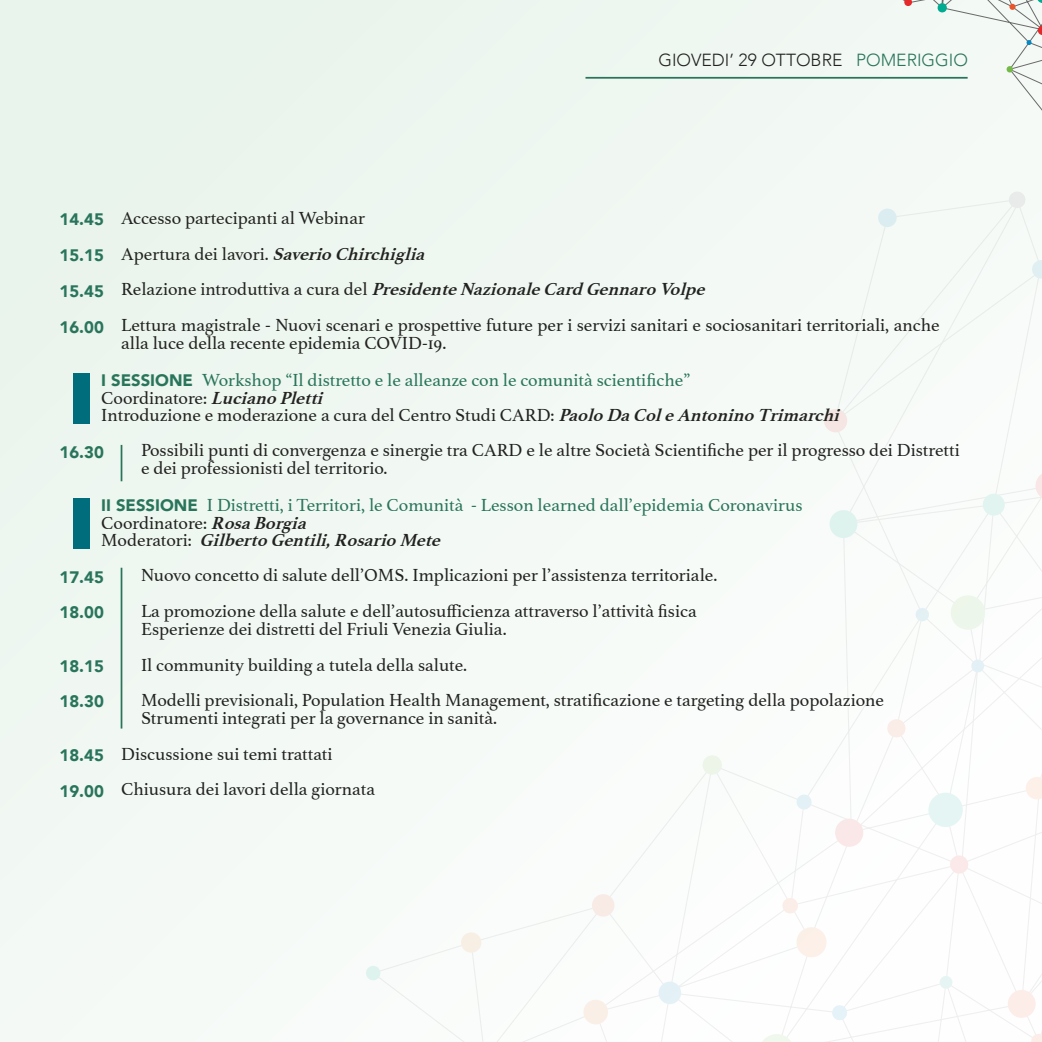
<style>
.page{position:relative;width:1042px;height:1042px;background:#e9f4ec}
.page>*{position:absolute;margin:0;border:0;box-sizing:border-box;transform-origin:0 0}
.t1{font:18.38px/35.7px "Athelas";color:#222320}
.t2{font:18.38px/17.8px "Athelas";color:#29755c}
.t3{font:300 17.5px "Avenir";color:#222320}
.t4{font:900 16.62px/35.7px "Avenir";color:#29755c}
.s1{color:#29755c}
.s2{font-weight:700;font-style:italic}
.s3{font-family:"Avenir";font-weight:900;font-size:16.62px;color:#29755b}
.s4{color:#29755b}
.s5{font-family:"Avenir";font-weight:900;font-size:16.62px}
.s6{color:#222320}
.s7{font-weight:700;font-style:italic;color:#222320}
</style>
<div class="page">
<div style="left:372px;top:198px;width:670px;height:844px;background:#f7fbf8"></div>
<svg style="left:365px;top:965px;width:16px;height:16px"></svg>
<svg style="left:460px;top:931px;width:23px;height:23px"></svg>
<svg style="left:590px;top:892px;width:26px;height:26px"></svg>
<svg style="left:701px;top:754px;width:22px;height:22px"></svg>
<svg style="left:657px;top:980px;width:26px;height:25px"></svg>
<svg style="left:582px;top:998px;width:28px;height:28px"></svg>
<svg style="left:756px;top:1031px;width:41px;height:11px"></svg>
<svg style="left:794px;top:925px;width:34px;height:34px"></svg>
<svg style="left:781px;top:897px;width:18px;height:17px"></svg>
<svg style="left:795px;top:793px;width:17px;height:17px"></svg>
<svg style="left:833px;top:816px;width:32px;height:33px"></svg>
<svg style="left:831px;top:1004px;width:17px;height:17px"></svg>
<svg style="left:1030px;top:1032px;width:12px;height:10px"></svg>
<svg style="left:1006px;top:988px;width:31px;height:32px"></svg>
<svg style="left:938px;top:975px;width:15px;height:14px"></svg>
<svg style="left:949px;top:854px;width:20px;height:21px"></svg>
<svg style="left:926px;top:790px;width:39px;height:39px"></svg>
<svg style="left:886px;top:718px;width:21px;height:21px"></svg>
<svg style="left:827px;top:508px;width:32px;height:32px"></svg>
<svg style="left:948px;top:593px;width:39px;height:39px"></svg>
<svg style="left:914px;top:607px;width:16px;height:15px"></svg>
<svg style="left:1024px;top:775px;width:18px;height:26px"></svg>
<svg style="left:970px;top:658px;width:15px;height:15px"></svg>
<svg style="left:981px;top:492px;width:25px;height:25px"></svg>
<svg style="left:1033px;top:469px;width:9px;height:33px"></svg>
<svg style="left:822px;top:407px;width:27px;height:27px"></svg>
<svg style="left:1030px;top:259px;width:12px;height:21px"></svg>
<div style="left:846px;top:0;width:196px;height:228px;background:#f4f9f5"></div>
<div style="left:73px;top:373px;width:16px;height:51px;background:#006d7c"></div>
<div style="left:73px;top:498px;width:16px;height:51px;background:#006d7c"></div>
<hr style="left:585px;top:77px;width:382px;height:2px;background:#29755c">
<hr style="left:121px;top:445px;width:1px;height:36px;background:#29755c">
<hr style="left:121px;top:568px;width:1px;height:160px;background:#29755c">
<p class="t3" style="left:658px;top:49px;width:311px">GIOVEDI’ 29 OTTOBRE <span class="s1">POMERIGGIO</span></p>
<p class="t4" style="left:60px;top:201px;width:46px;text-align:justify">14.45<br>15.15<br>15.45<br>16.00</p>
<p class="t1" style="left:121px;top:200px;width:820px">Accesso partecipanti al Webinar<br>A p e r t u r a d e i l a v o r i . <span class="s2">SaverioChirchiglia<br></span>R e l a z i o n e i n t r o d u t t i v a a c u r a d e l <span class="s2">PresidenteNazionaleCardGennaroVolpe<br></span>Lettura magistrale - Nuovi scenari e prospettive future per i servizi sanitari e sociosanitari territoriali, anche</p>
<p class="t1" style="left:121px;top:324px;width:327px">alla luce della recente epidemia COVID-19.</p>
<p class="t1" style="left:101px;top:370px;width:747px;line-height:17.8px"><span class="s3">I SESSIONE</span> <span class="s4">Workshop “Il distretto e le alleanze con le comunità scientifiche”<br></span>Coordinatore: <span class="s2">LucianoPletti<br></span>Introduzione e moderazione a cura del Centro Studi CARD: <span class="s2">PaoloDaColeAntoninoTrimarchi</span></p>
<p class="t4" style="left:60px;top:433px;width:46px">16.30</p>
<p class="t1" style="left:141px;top:441px;width:820px;line-height:17.8px">Possibili punti di convergenza e sinergie tra CARD e le altre Società Scientifiche per il progresso dei Distretti e dei professionisti del territorio.</p>
<p class="t2" style="left:101px;top:495px;width:702px"><span class="s5">II SESSIONE</span> I Distretti, i Territori, le Comunità - Lesson learned dall’epidemia Coronavirus<br><span class="s6">Coordinatore:</span> <span class="s7">RosaBorgia<br></span><span class="s6">M o d e r a t o r i :</span> <span class="s7">GilbertoGentili,RosarioMete</span></p>
<p class="t4" style="left:60px;top:558px;width:46px">17.45<br>18.00</p>
<p class="t4" style="left:60px;top:648px;width:46px">18.15<br>18.30</p>
<p class="t4" style="left:60px;top:737px;width:46px">18.45<br>19.00</p>
<p class="t1" style="left:141px;top:557px;width:578px">Nuovo concetto di salute dell’OMS. Implicazioni per l’assistenza territoriale.<br>La promozione della salute e dell’autosufficienza attraverso l’attività fisica</p>
<p class="t1" style="left:141px;top:610px;width:744px">Esperienze dei distretti del Friuli Venezia Giulia.<br>Il community building a tutela della salute.<br>Modelli previsionali, Population Health Management, stratificazione e targeting della popolazione</p>
<p class="t1" style="left:141px;top:700px;width:358px">Strumenti integrati per la governance in sanità.</p>
<p class="t1" style="left:121px;top:735px;width:255px">Discussione sui temi trattati<br>Chiusura dei lavori della giornata</p>
</div>
